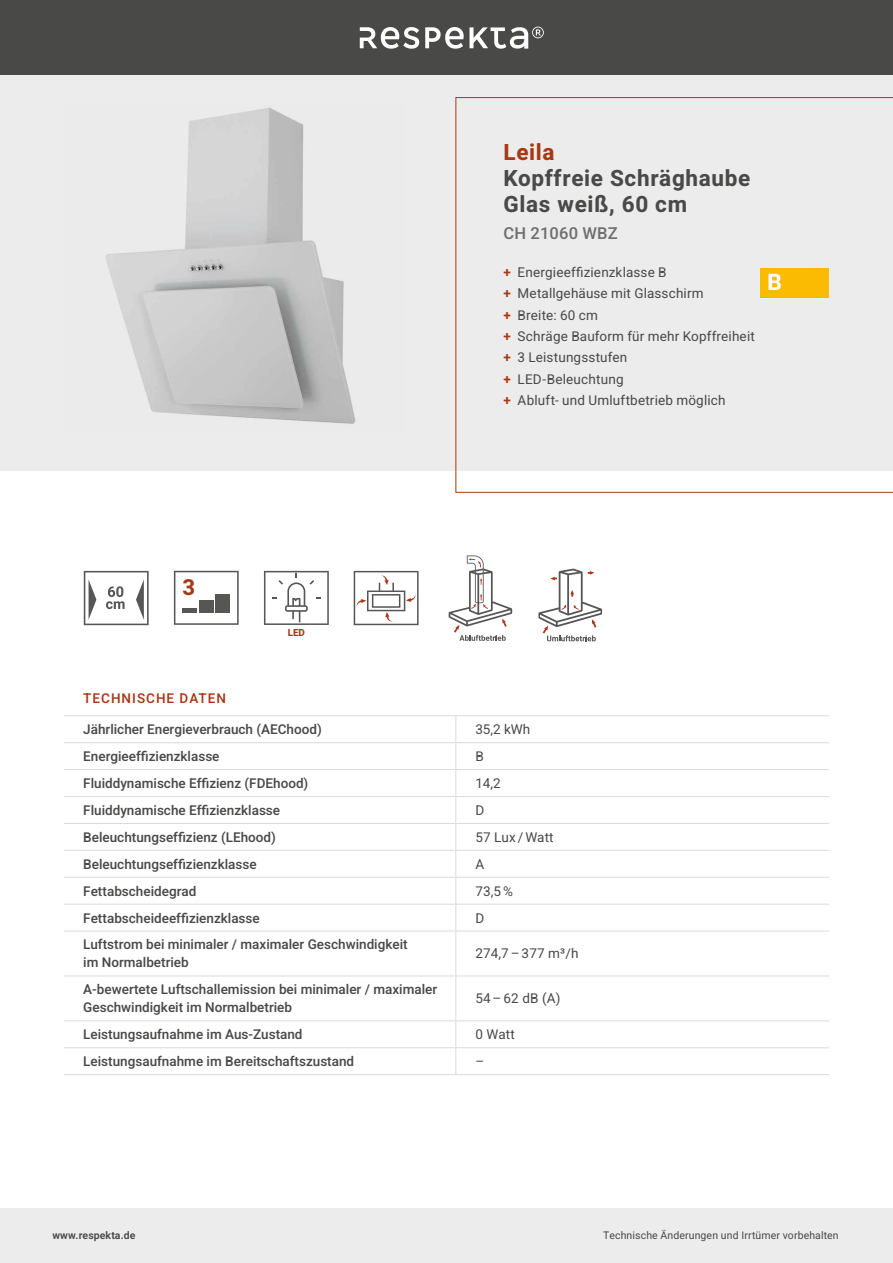
<style>
.page{position:relative;width:893px;height:1263px;background:#fff}
.page>*{position:absolute;margin:0;border:0;box-sizing:border-box;transform-origin:0 0}
.t1{font:700 22.5px/26.4px "Heebo";letter-spacing:.03em;color:#494948}
.t2{font:700 22.5px "Heebo";letter-spacing:.03em;color:#a83714}
.t3{font:700 22.05px "Heebo";color:#a73817}
.t4{font:500 16.5px "Heebo";letter-spacing:.01em;color:#6f6f6e}
.t5{font:500 13.5px/18px "Heebo";color:#494948}
.t6{font:13.5px/21.5px "Heebo";letter-spacing:.01em;color:#494948}
.t7{font:500 13.5px "Heebo";letter-spacing:.075em;color:#a83714}
.t8{font:10.5px "Heebo";letter-spacing:.01em;color:#494948}
.t9{font:600 10.5px "Heebo";letter-spacing:.01em;color:#494948}
.s1{font-weight:600;color:#a83714}
</style>
<div class="page">
<div style="left:0;top:0;width:893px;height:75px;background:#494948"></div>
<div style="left:0;top:1208px;width:893px;height:55px;background:#ececed"></div>
<svg style="left:360px;top:27px;width:59px;height:22px"></svg>
<svg style="left:425px;top:27px;width:119px;height:22px"></svg>
<div style="left:0;top:75px;width:893px;height:396px;background:#ececed"></div>
<svg style="left:455px;top:97px;width:438px;height:396px"></svg>
<img style="left:105px;top:107px;width:251px;height:317px">
<hr style="left:64px;top:769px;width:392px;height:1px;background:#dadada">
<hr style="left:456px;top:769px;width:373px;height:1px;background:#dadada">
<hr style="left:64px;top:796px;width:392px;height:1px;background:#dadada">
<hr style="left:456px;top:796px;width:373px;height:1px;background:#dadada">
<svg style="left:455px;top:716px;width:1px;height:215px"></svg>
<hr style="left:455px;top:931px;width:1px;height:44px;background:#dadada">
<hr style="left:455px;top:976px;width:1px;height:44px;background:#dadada">
<svg style="left:455px;top:1021px;width:1px;height:53px"></svg>
<hr style="left:64px;top:823px;width:392px;height:1px;background:#dadada">
<hr style="left:456px;top:823px;width:373px;height:1px;background:#dadada">
<hr style="left:64px;top:850px;width:392px;height:1px;background:#dadada">
<hr style="left:456px;top:850px;width:373px;height:1px;background:#dadada">
<hr style="left:64px;top:877px;width:392px;height:1px;background:#dadada">
<hr style="left:456px;top:877px;width:373px;height:1px;background:#dadada">
<hr style="left:64px;top:904px;width:392px;height:1px;background:#dadada">
<hr style="left:456px;top:904px;width:373px;height:1px;background:#dadada">
<hr style="left:64px;top:931px;width:392px;height:1px;background:#dadada">
<hr style="left:456px;top:931px;width:373px;height:1px;background:#dadada">
<hr style="left:64px;top:975px;width:392px;height:1px;background:#dadada">
<hr style="left:456px;top:975px;width:373px;height:1px;background:#dadada">
<hr style="left:64px;top:1020px;width:392px;height:1px;background:#dadada">
<hr style="left:456px;top:1020px;width:373px;height:1px;background:#dadada">
<hr style="left:64px;top:1047px;width:392px;height:1px;background:#dadada">
<hr style="left:456px;top:1047px;width:373px;height:1px;background:#dadada">
<hr style="left:64px;top:715px;width:392px;height:1px;background:#dadada">
<hr style="left:456px;top:715px;width:373px;height:1px;background:#dadada">
<hr style="left:64px;top:742px;width:392px;height:1px;background:#dadada">
<hr style="left:456px;top:742px;width:373px;height:1px;background:#dadada">
<hr style="left:64px;top:1074px;width:392px;height:1px;background:#dadada">
<hr style="left:456px;top:1074px;width:373px;height:1px;background:#dadada">
<div style="left:760px;top:268px;width:69px;height:30px;background:#fbbb03"></div>
<svg style="left:768px;top:274px;width:13px;height:16px"></svg>
<svg style="left:84px;top:571px;width:65px;height:54px"></svg>
<svg style="left:174px;top:571px;width:65px;height:54px"></svg>
<svg style="left:354px;top:571px;width:65px;height:54px"></svg>
<svg style="left:449px;top:555px;width:63px;height:86px"></svg>
<svg style="left:538px;top:569px;width:64px;height:72px"></svg>
<svg style="left:264px;top:571px;width:65px;height:54px"></svg>
<h2 class="t3" style="left:183px;top:572px;width:14px">3</h2>
<h1 class="t2" style="left:503px;top:136px;width:53px">Leila</h1>
<h1 class="t1" style="left:503px;top:165px;width:248px">Kopffreie Schräghaube<br>Glas weiß, 60 cm</h1>
<p class="t4" style="left:503px;top:222px;width:116px">CH 21060 WBZ</p>
<p class="t6" style="left:503px;top:261px;width:253px"><span class="s1">+</span> Energieeffizienzklasse B<br><span class="s1">+</span> Metallgehäuse mit Glasschirm<br><span class="s1">+</span> Breite: 60 cm<br><span class="s1">+</span> Schräge Bauform für mehr Kopffreiheit <span class="s1">+</span> 3 Leistungsstufen<br><span class="s1">+</span> LED-Beleuchtung<br><span class="s1">+</span> Abluft- und Umluftbetrieb möglich</p>
<p class="t7" style="left:83px;top:689px;width:144px">TECHNISCHE DATEN</p>
<p class="t5" style="left:83px;top:720px;width:240px">Jährlicher Energieverbrauch (AEChood)</p>
<p class="t6" style="left:475px;top:719px;width:57px">35,2 kWh</p>
<p class="t5" style="left:83px;top:747px;width:138px">Energieeffizienzklasse</p>
<p class="t6" style="left:475px;top:745px;width:10px">B</p>
<p class="t5" style="left:83px;top:774px;width:227px">Fluiddynamische Effizienz (FDEhood)</p>
<p class="t6" style="left:475px;top:772px;width:27px">14,2</p>
<p class="t5" style="left:83px;top:801px;width:198px">Fluiddynamische Effizienzklasse</p>
<p class="t6" style="left:475px;top:799px;width:10px">D</p>
<p class="t5" style="left:83px;top:828px;width:194px">Beleuchtungseffizienz (LEhood)</p>
<p class="t6" style="left:475px;top:826px;width:80px">57 Lux /Watt</p>
<p class="t5" style="left:83px;top:855px;width:175px">Beleuchtungseffizienzklasse</p>
<p class="t6" style="left:475px;top:853px;width:10px">A</p>
<p class="t5" style="left:83px;top:882px;width:115px">Fettabscheidegrad</p>
<p class="t6" style="left:475px;top:880px;width:39px">73,5%</p>
<p class="t5" style="left:83px;top:909px;width:178px">Fettabscheideeffizienzklasse</p>
<p class="t6" style="left:475px;top:907px;width:10px">D</p>
<p class="t5" style="left:83px;top:936px;width:326px">Luftstrom bei minimaler / maximaler Geschwindigkeit im Normalbetrieb</p>
<p class="t6" style="left:475px;top:943px;width:105px">274,7–377 m³/h</p>
<p class="t5" style="left:83px;top:980px;width:355px">A-bewertete Luftschallemission bei minimaler / maximaler<br>Geschwindigkeit im Normalbetrieb</p>
<p class="t6" style="left:475px;top:988px;width:87px">54–62 dB (A)</p>
<p class="t5" style="left:83px;top:1025px;width:221px">Leistungsaufnahme im Aus-Zustand</p>
<p class="t6" style="left:475px;top:1024px;width:41px">0 Watt</p>
<p class="t5" style="left:83px;top:1052px;width:272px">Leistungsaufnahme im Bereitschaftszustand</p>
<p class="t6" style="left:475px;top:1051px;width:10px">–</p>
<p class="t9" style="left:52px;top:1228px;width:85px">www.respekta.de</p>
<p class="t8" style="left:603px;top:1228px;width:237px">Technische Änderungen und Irrtümer vorbehalten</p>
</div>
